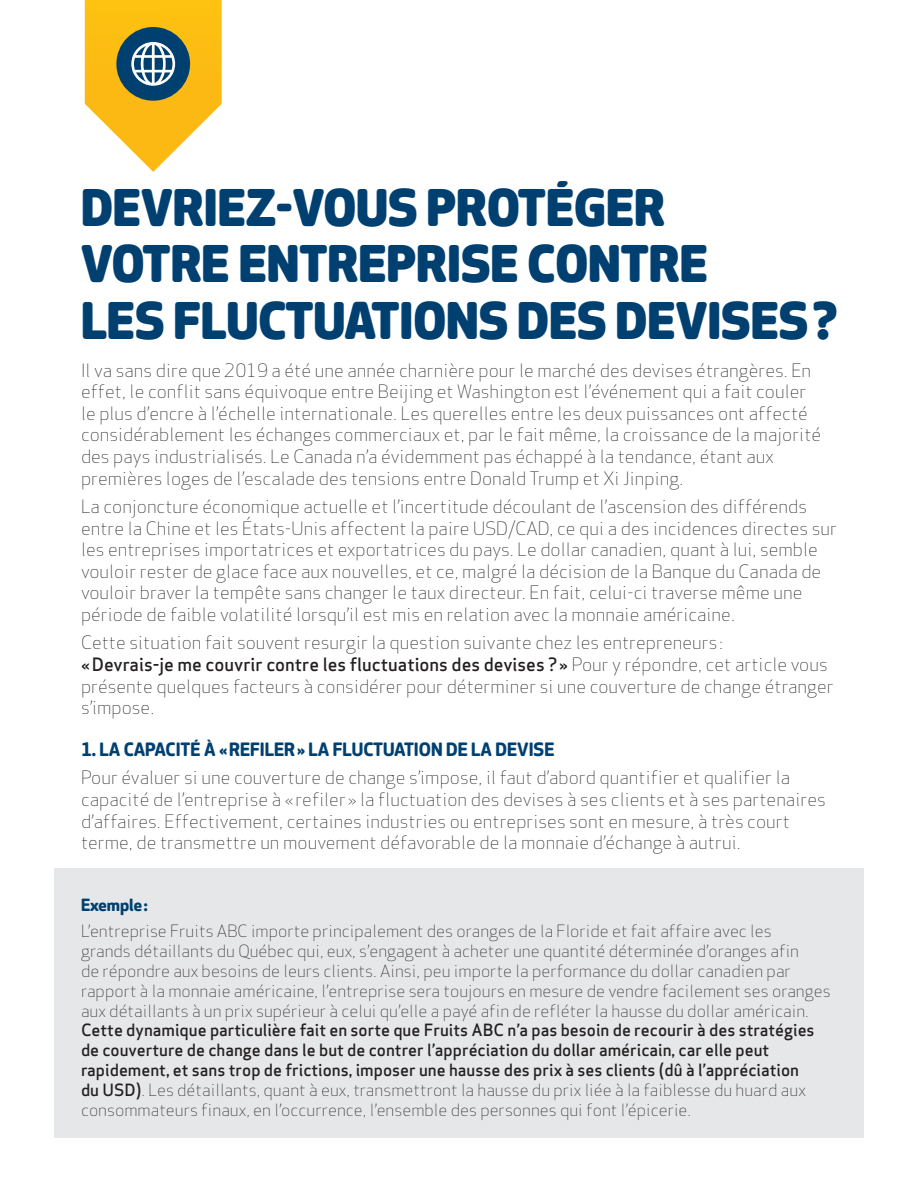
<style>
.page{position:relative;width:918px;height:1188px;background:#fff}
.page>*{position:absolute;margin:0;border:0;box-sizing:border-box;transform-origin:0 0}
.t1{font:800 49.35px/56.4px "Apex Rounded";color:#004071}
.Texte{font:300 18px/21.6px "Apex Sans";color:#231f20}
.Sous-titre{font:700 18px "Apex Rounded";color:#004071}
.Texte_inversé{font:300 16.5px/19.8px "Apex Sans";color:#231f20}
.Sous-titre_inversé{font:700 16.5px "Apex Rounded";color:#004071}
.s1{font-weight:500}
</style>
<div class="page">
<div style="left:54px;top:868px;width:810px;height:270px;background:#e6e7e9"></div>
<svg style="left:85px;top:0;width:137px;height:172px"></svg>
<p class="t1" style="left:81px;top:182px;width:758px">DEVRIEZ-VOUS PROTÉGER<br>VOTRE ENTREPRISE CONTRE<br>LES FLUCTUATIONS DES DEVISES ?</p>
<p class="Texte" style="left:81px;top:359px;width:742px">Il va sans dire que 2019 a été une année charnière pour le marché des devises étrangères. En effet, le conflit sans équivoque entre Beijing et Washington est l’événement qui a fait couler le plus d’encre à l’échelle internationale. Les querelles entre les deux puissances ont affecté considérablement les échanges commerciaux et, par le fait même, la croissance de la majorité des pays industrialisés. Le Canada n’a évidemment pas échappé à la tendance, étant aux premières loges de l’escalade des tensions entre Donald Trump et Xi Jinping.</p>
<p class="Texte" style="left:81px;top:495px;width:758px">La conjoncture économique actuelle et l’incertitude découlant de l’ascension des différends entre la Chine et les États-Unis affectent la paire USD/CAD, ce qui a des incidences directes sur les entreprises importatrices et exportatrices du pays. Le dollar canadien, quant à lui, semble vouloir rester de glace face aux nouvelles, et ce, malgré la décision de la Banque du Canada de vouloir braver la tempête sans changer le taux directeur. En fait, celui-ci traverse même une période de faible volatilité lorsqu’il est mis en relation avec la monnaie américaine.</p>
<p class="Texte" style="left:81px;top:632px;width:754px">Cette situation fait souvent resurgir la question suivante chez les entrepreneurs :<br><span class="s1">« Devrais-je me couvrir contre les fluctuations des devises ? »</span> Pour y répondre, cet article vous présente quelques facteurs à considérer pour déterminer si une couverture de change étranger s’impose.</p>
<p class="Sous-titre" style="left:81px;top:739px;width:475px">1. LA CAPACITÉ À « REFILER » LA FLUCTUATION DE LA DEVISE</p>
<p class="Texte" style="left:81px;top:767px;width:746px">Pour évaluer si une couverture de change s’impose, il faut d’abord quantifier et qualifier la capacité de l’entreprise à « refiler » la fluctuation des devises à ses clients et à ses partenaires d’affaires. Effectivement, certaines industries ou entreprises sont en mesure, à très court terme, de transmettre un mouvement défavorable de la monnaie d’échange à autrui.</p>
<p class="Sous-titre_inversé" style="left:81px;top:895px;width:68px">Exemple :</p>
<p class="Texte_inversé" style="left:81px;top:921px;width:751px">L’entreprise Fruits ABC importe principalement des oranges de la Floride et fait affaire avec les<br>grands détaillants du Québec qui, eux, s’engagent à acheter une quantité déterminée d’oranges afin<br>de répondre aux besoins de leurs clients. Ainsi, peu importe la performance du dollar canadien par rapport à la monnaie américaine, l’entreprise sera toujours en mesure de vendre facilement ses oranges aux détaillants à un prix supérieur à celui qu’elle a payé afin de refléter la hausse du dollar américain.<br><span class="s1">Cette dynamique particulière fait en sorte que Fruits ABC n’a pas besoin de recourir à des stratégies de couverture de change dans le but de contrer l’appréciation du dollar américain, car elle peut rapidement, et sans trop de frictions, imposer une hausse des prix à ses clients (dû à l’appréciation<br>du USD)</span>. Les détaillants, quant à eux, transmettront la hausse du prix liée à la faiblesse du huard aux consommateurs finaux, en l’occurrence, l’ensemble des personnes qui font l’épicerie.</p>
</div>
